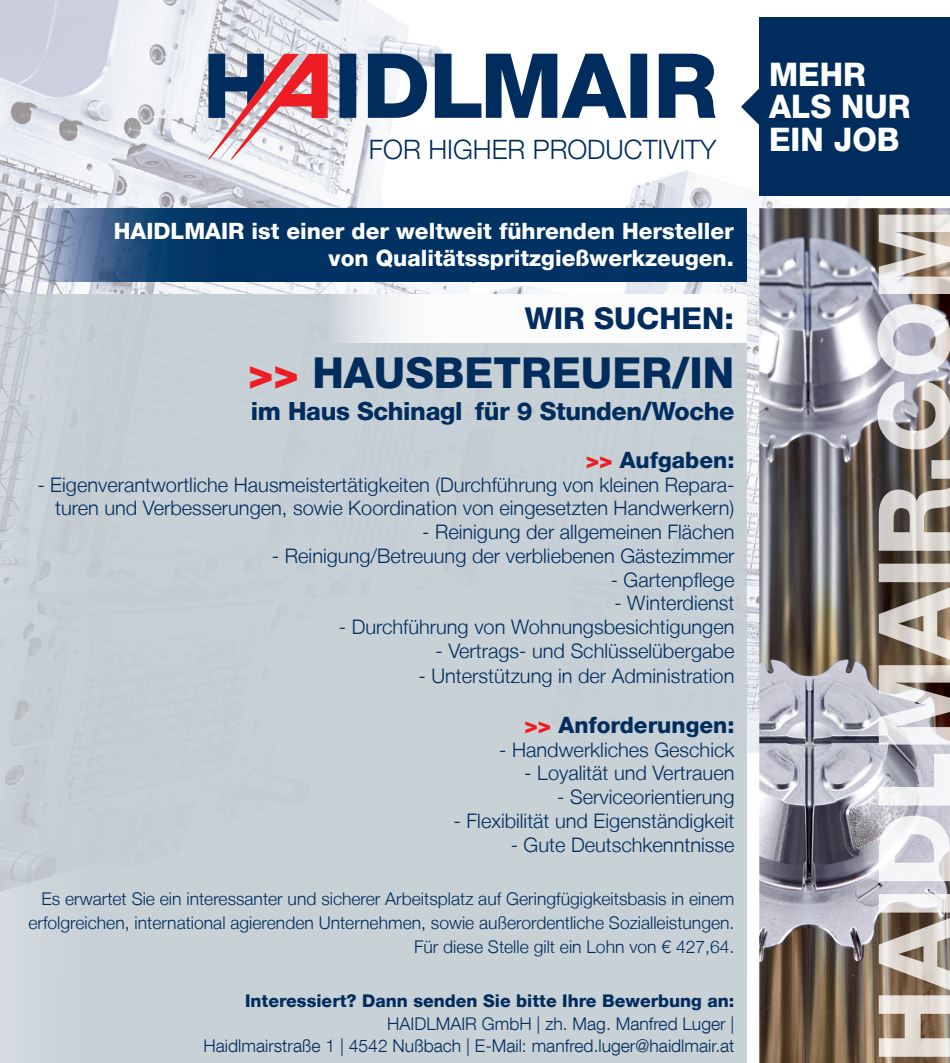
<style>
.page{position:relative;width:950px;height:1063px;background:#fff}
.page>*{position:absolute;margin:0;border:0;box-sizing:border-box;transform-origin:0 0}
.t1{font:800 42.5px "Helvetica Neue LT";color:#002d5e}
.t2{font:800 32.5px/32.5px "Helvetica Neue LT";color:#fff}
.t3{font:800 30px "Helvetica Neue LT";color:#002d5e}
.t4{font:300 26.75px "Helvetica Neue LT";color:#002d5e}
.t5{font:800 25px "Helvetica Neue LT";letter-spacing:-.015em;color:#002d5e}
.t6{font:800 22.5px/27px "Helvetica Neue LT";color:#fff;text-align:right}
.t7{font:800 22.5px "Helvetica Neue LT";color:#002d5e}
.t8{font:300 20px/23.8px "Helvetica Neue LT";color:#002d5e;text-align:right}
.t9{font:300 17.5px/23.8px "Helvetica Neue LT";color:#002d5e;text-align:right}
.t10{font:300 17.5px/22.5px "Helvetica Neue LT Com";color:#002d5e;text-align:right}
.t11{font:800 17.5px "Helvetica Neue LT";color:#002d5e}
.s1{color:#ee1d23}
</style>
<div class="page">
<img style="left:0;top:0;width:259px;height:266px">
<img style="left:259px;top:0;width:252px;height:208px">
<img style="left:532px;top:17px;width:245px;height:249px">
<img style="left:777px;top:17px;width:173px;height:191px">
<img style="left:0;top:266px;width:759px;height:89px">
<img style="left:747px;top:355px;width:12px;height:398px">
<svg style="left:208px;top:54px;width:508px;height:105px"></svg>
<svg style="left:741px;top:53px;width:18px;height:107px"></svg>
<div style="left:759px;top:18px;width:191px;height:178px;background:#002d5e"></div>
<img style="left:759px;top:208px;width:191px;height:855px">
<div style="left:0;top:978px;width:747px;height:85px;background:#c8d1d6"></div>
<img style="left:308px;top:294px;width:439px;height:48px">
<img style="left:7px;top:208px;width:740px;height:74px">
<img style="left:877px;top:215px;width:73px;height:842px">
<h3 class="t4" style="left:369px;top:134px;width:349px">FOR HIGHER PRODUCTIVITY</h3>
<p class="t6" style="left:114px;top:218px;width:621px">HAIDLMAIR ist einer der weltweit führenden Hersteller von Qualitätsspritzgießwerkzeugen.</p>
<h3 class="t3" style="left:525px;top:301px;width:210px">WIR SUCHEN:</h3>
<h1 class="t1" style="left:248px;top:347px;width:488px"><span class="s1">&gt;&gt;</span> HAUSBETREUER/IN</h1>
<p class="t5" style="left:251px;top:396px;width:485px">im Haus Schinagl für 9 Stunden/Woche</p>
<p class="t7" style="left:585px;top:446px;width:150px"><span class="s1">&gt;&gt;</span> Aufgaben:</p>
<p class="t8" style="left:37px;top:472px;width:698px">- Eigenverantwortliche Hausmeistertätigkeiten (Durchführung von kleinen Repara&shy;turen und Verbesserungen, sowie Koordination von eingesetzten Handwerkern)</p>
<p class="t8" style="left:422px;top:520px;width:314px">- Reinigung der allgemeinen Flächen</p>
<p class="t8" style="left:272px;top:543px;width:464px">- Reinigung/Betreuung der verbliebenen Gästezimmer</p>
<p class="t8" style="left:610px;top:567px;width:125px">- Gartenpflege</p>
<p class="t8" style="left:614px;top:591px;width:122px">- Winterdienst</p>
<p class="t8" style="left:339px;top:615px;width:397px">- Durchführung von Wohnungsbesichtigungen</p>
<p class="t8" style="left:435px;top:638px;width:300px">- Vertrags- und Schlüsselübergabe</p>
<p class="t8" style="left:418px;top:663px;width:317px">- Unterstützung in der Administration</p>
<p class="t7" style="left:524px;top:711px;width:211px"><span class="s1">&gt;&gt;</span> Anforderungen:</p>
<p class="t8" style="left:499px;top:737px;width:237px">- Handwerkliches Geschick</p>
<p class="t8" style="left:524px;top:761px;width:212px">- Loyalität und Vertrauen</p>
<p class="t8" style="left:557px;top:785px;width:179px">- Serviceorientierung</p>
<p class="t8" style="left:453px;top:808px;width:282px">- Flexibilität und Eigenständigkeit</p>
<p class="t8" style="left:510px;top:832px;width:225px">- Gute Deutschkenntnisse</p>
<p class="t9" style="left:28px;top:887px;width:707px">Es erwartet Sie ein interessanter und sicherer Arbeitsplatz auf Geringfügigkeitsbasis in einem erfolgreichen, international agierenden Unternehmen, sowie außerordentliche Sozialleistungen.<br>Für diese Stelle gilt ein Lohn von € 427,64.</p>
<p class="t11" style="left:245px;top:991px;width:491px">Interessiert? Dann senden Sie bitte Ihre Bewerbung an:</p>
<p class="t10" style="left:203px;top:1012px;width:532px">HAIDLMAIR GmbH | zh. Mag. Manfred Luger |<br>Haidlmairstraße 1 | 4542 Nußbach | E-Mail: manfred.luger@haidlmair.at</p>
<h2 class="t2" style="left:769px;top:58px;width:143px">MEHR<br>ALS NUR<br>EIN JOB</h2>
</div>
